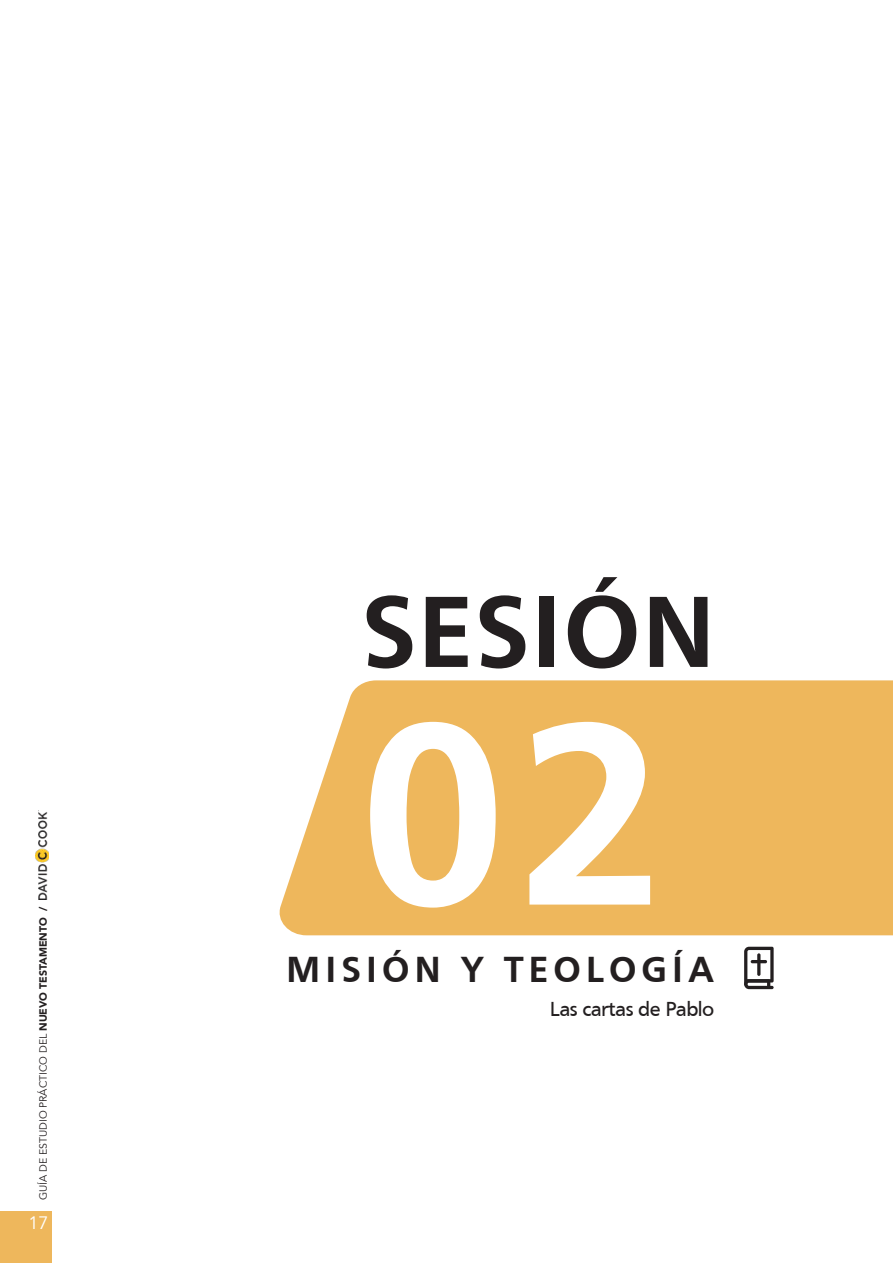
<style>
.page{position:relative;width:893px;height:1263px;background:#fff}
.page>*{position:absolute;margin:0;border:0;box-sizing:border-box;transform-origin:0 0}
.t1{font:700 105px "Frutiger";color:#231f20}
.t2{font:700 37.5px "Frutiger";letter-spacing:.12em;color:#231f20}
.t3{font:21px "Frutiger";letter-spacing:-.03em;color:#231f20}
.t4{font:18px "Avenir";color:#fff}
.t5{font:10.5px "Avenir";color:#231f20}
.s1{font-weight:900}
</style>
<div class="page">
<div style="left:0;top:1212px;width:51px;height:51px;background:#eeb75c"></div>
<img style="left:35px;top:811px;width:13px;height:89px">
<svg style="left:279px;top:680px;width:614px;height:255px;background:#efbd6a"></svg>
<svg style="left:370px;top:722px;width:280px;height:186px;fill:#eeb75c"></svg>
<svg style="left:744px;top:947px;width:30px;height:42px"></svg>
<hr style="left:757px;top:953px;width:3px;height:23px;background:#231f20;border-radius:2px">
<hr style="left:751px;top:960px;width:16px;height:3px;background:#231f20;border-radius:2px">
<p class="t5" style="left:37px;top:1200px;width:295px;rotate:-90deg">GUÍA DE ESTUDIO PRÁCTICO DEL <span class="s1">NUEVO TESTAMENTO /</span></p>
<h3 class="t4" style="left:28px;top:1212px;width:22px">17</h3>
<h1 class="t1" style="left:361px;top:577px;width:357px">SESIÓN</h1>
<h2 class="t2" style="left:286px;top:949px;width:429px">MISIÓN Y TEOLOGÍA</h2>
<h3 class="t3" style="left:550px;top:1000px;width:166px">Las cartas de Pablo</h3>
</div>
